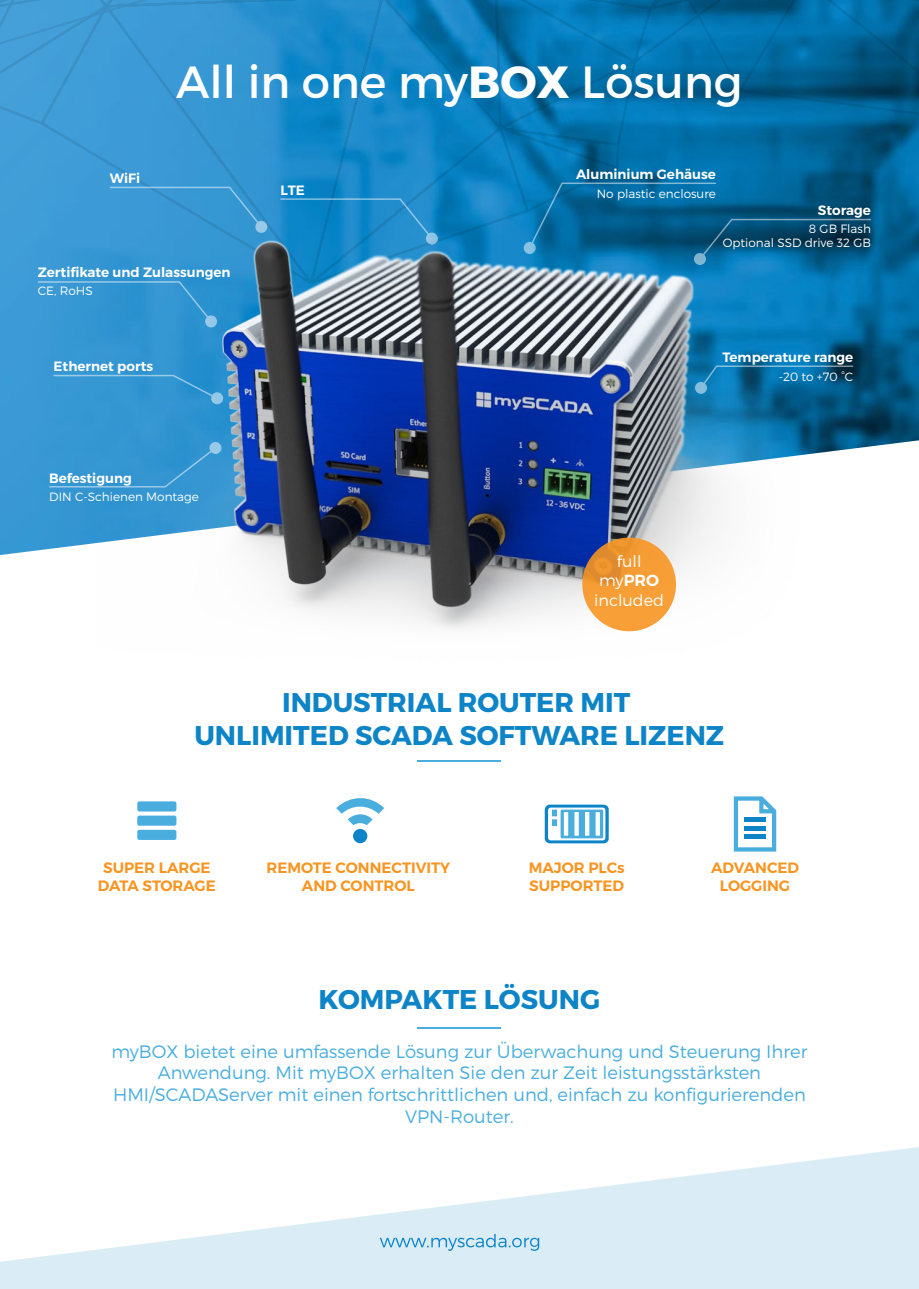
<style>
.page{position:relative;width:919px;height:1289px;background:#fff}
.page>*{position:absolute;margin:0;border:0;box-sizing:border-box;transform-origin:0 0}
.t1{font:45px "Montserrat";color:#fff}
.t2{font:700 27px/32.5px "Montserrat";color:#0c84c7;text-align:center}
.t3{font:300 18px/21.6px "Montserrat";color:#49adde;text-align:center}
.t4{font:300 16.05px/19.2px "Montserrat";color:#fff;text-align:center}
.t5{font:600 15px/18px "Montserrat";color:#f89521;text-align:center}
.t6{font:600 13.5px "Montserrat";color:#fff}
.t7{font:300 12px/14.4px "Montserrat";color:#fff;text-align:right}
.s1{font-weight:700}
.s2{font-weight:600}
</style>
<div class="page">
<svg style="left:0;top:1147px;width:918px;height:141px;fill:#daecf6"></svg>
<svg style="left:380px;top:1233px;width:159px;height:17px;background:#b2d8ec"></svg>
<img style="left:0;top:323px;width:918px;height:232px">
<div style="left:137px;top:815px;width:39px;height:10px;background:#49adde;border-radius:2px"></div>
<div style="left:137px;top:829px;width:39px;height:11px;background:#49adde;border-radius:2px"></div>
<div style="left:137px;top:801px;width:39px;height:10px;background:#49adde;border-radius:2px"></div>
<div style="left:353px;top:828px;width:14px;height:15px;background:#0c84c7;border-radius:50%"></div>
<svg style="left:336px;top:798px;width:48px;height:27px"></svg>
<svg style="left:733px;top:796px;width:43px;height:55px"></svg>
<hr style="left:744px;top:817px;width:21px;height:4px;background:#0c84c7">
<hr style="left:744px;top:826px;width:21px;height:4px;background:#0c84c7">
<hr style="left:744px;top:834px;width:21px;height:4px;background:#0c84c7">
<hr style="left:417px;top:760px;width:84px;height:1px;background:#49adde">
<svg style="left:544px;top:804px;width:64px;height:39px"></svg>
<img style="left:97px;top:323px;width:740px;height:309px">
<div style="left:205px;top:315px;width:12px;height:12px;background:#95c8e8;border-radius:50%"></div>
<div style="left:211px;top:392px;width:12px;height:12px;background:#94c8e7;border-radius:50%"></div>
<svg style="left:54px;top:375px;width:165px;height:25px;background:#3798d2"></svg>
<svg style="left:0;top:0;width:918px;height:323px;background:#2281b6"></svg>
<div style="left:209px;top:442px;width:12px;height:12px;background:#97c9e7;border-radius:50%"></div>
<svg style="left:49px;top:446px;width:168px;height:41px;background:#3797d2"></svg>
<svg style="left:695px;top:382px;width:12px;height:12px"></svg>
<svg style="left:698px;top:365px;width:155px;height:25px;background:#0d6da0"></svg>
<svg style="left:582px;top:537px;width:94px;height:94px;background:#f19a35"></svg>
<hr style="left:417px;top:1026px;width:84px;height:2px;background:#49adde">
<p class="t6" style="left:110px;top:170px;width:32px">WiFi</p>
<h1 class="t1" style="left:176px;top:54px;width:568px">All in one my<span class="s1">BOX</span> Lösung</h1>
<p class="t6" style="left:280px;top:181px;width:26px">LTE</p>
<p class="t6" style="left:576px;top:166px;width:141px">Aluminium Gehäuse</p>
<p class="t7" style="left:596px;top:186px;width:121px">No plastic enclosure</p>
<p class="t6" style="left:817px;top:202px;width:55px">Storage</p>
<p class="t7" style="left:722px;top:221px;width:150px">8 GB Flash<br>Optional SSD drive 32 GB</p>
<p class="t6" style="left:38px;top:264px;width:194px">Zertifikate und Zulassungen</p>
<p class="t7" style="left:38px;top:283px;width:56px">CE, RoHS</p>
<p class="t6" style="left:54px;top:358px;width:101px">Ethernet ports</p>
<p class="t6" style="left:49px;top:469px;width:84px">Befestigung</p>
<p class="t7" style="left:49px;top:489px;width:151px">DIN C-Schienen Montage</p>
<p class="t6" style="left:722px;top:348px;width:132px">Temperature range</p>
<p class="t7" style="left:778px;top:369px;width:76px">-20 to +70 °C</p>
<p class="t4" style="left:594px;top:551px;width:71px">full my<span class="s2">PRO </span>included</p>
<h2 class="t2" style="left:194px;top:687px;width:531px">INDUSTRIAL ROUTER MIT<br>UNLIMITED SCADA SOFTWARE LIZENZ</h2>
<p class="t5" style="left:98px;top:858px;width:119px">SUPER LARGE<br>DATA STORAGE</p>
<p class="t5" style="left:528px;top:858px;width:97px;text-align:left">MAJOR PLCs<br>SUPPORTED</p>
<p class="t5" style="left:266px;top:858px;width:185px">REMOTE CONNECTIVITY<br>AND CONTROL</p>
<p class="t5" style="left:711px;top:858px;width:89px">ADVANCED<br>LOGGING</p>
<h2 class="t2" style="left:318px;top:983px;width:283px">KOMPAKTE LÖSUNG</h2>
<p class="t3" style="left:111px;top:1040px;width:697px">myBOX bietet eine umfassende Lösung zur Überwachung und Steuerung Ihrer Anwendung. Mit myBOX erhalten Sie den zur Zeit leistungsstärksten HMI/SCADAServer mit einen fortschrittlichen und, einfach zu konfigurierenden VPN-Router.</p>
</div>
